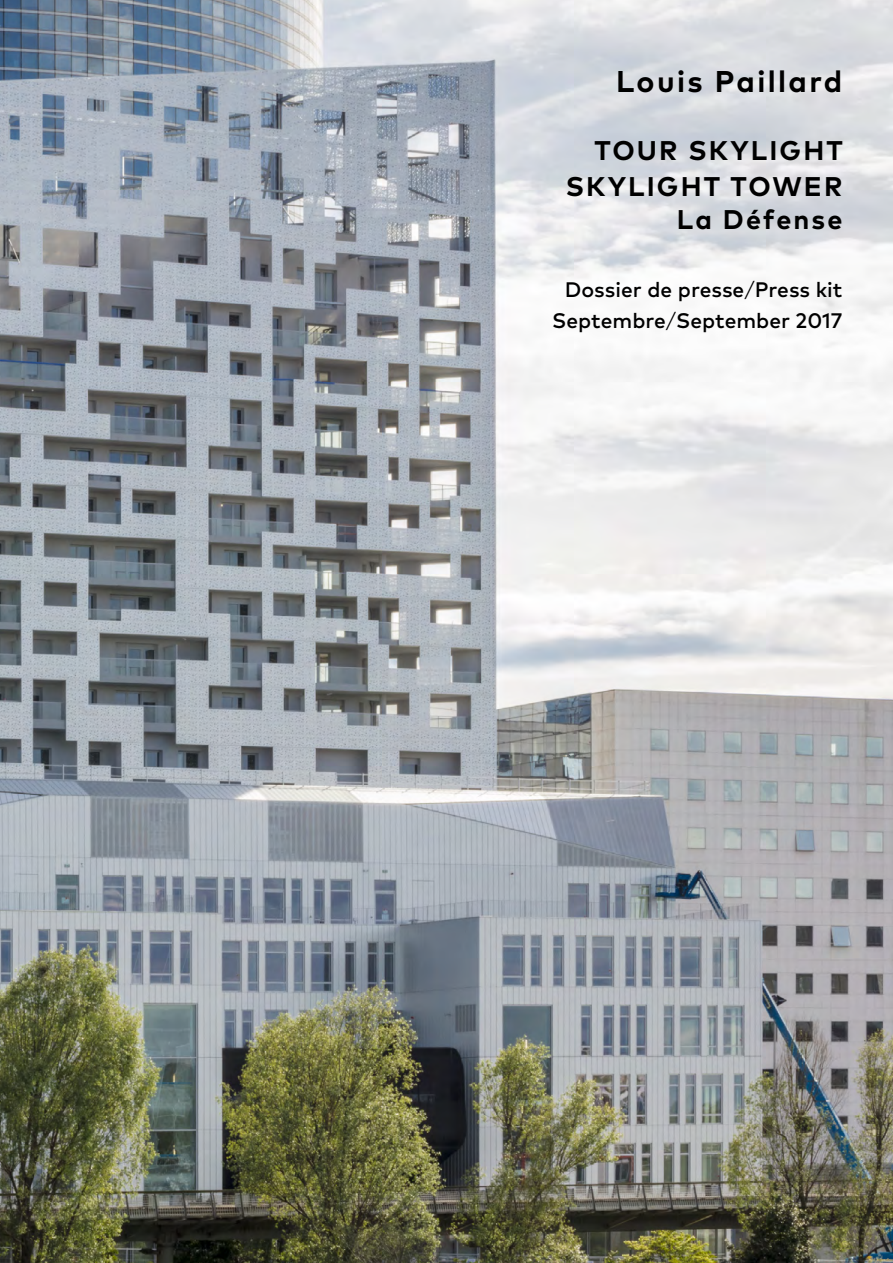
<style>
.page{position:relative;width:893px;height:1263px;background:#fff}
.page>*{position:absolute;margin:0;border:0;box-sizing:border-box;transform-origin:0 0}
.t1{font:700 30px "Mark Pro";letter-spacing:.08em;color:#000}
.t2{font:700 27px/36px "Mark Pro";letter-spacing:.08em;color:#000;text-align:right}
.t3{font:500 21px/30.6px "Mark Pro";color:#000;text-align:right}
.s1{font-weight:300}
</style>
<div class="page">
<img style="left:0;top:0;width:893px;height:1263px">
<h1 class="t1" style="left:616px;top:58px;width:228px">Louis Paillard</h1>
<p class="t2" style="left:566px;top:130px;width:278px">TOUR SKYLIGHT<br>SKYLIGHT TOWER</p>
<p class="t2" style="left:677px;top:199px;width:167px">La Défense</p>
<p class="t3" style="left:552px;top:273px;width:292px">Dossier de presse<span class="s1">/</span>Press kit<br>Septembre<span class="s1">/</span>September 2017</p>
</div>
